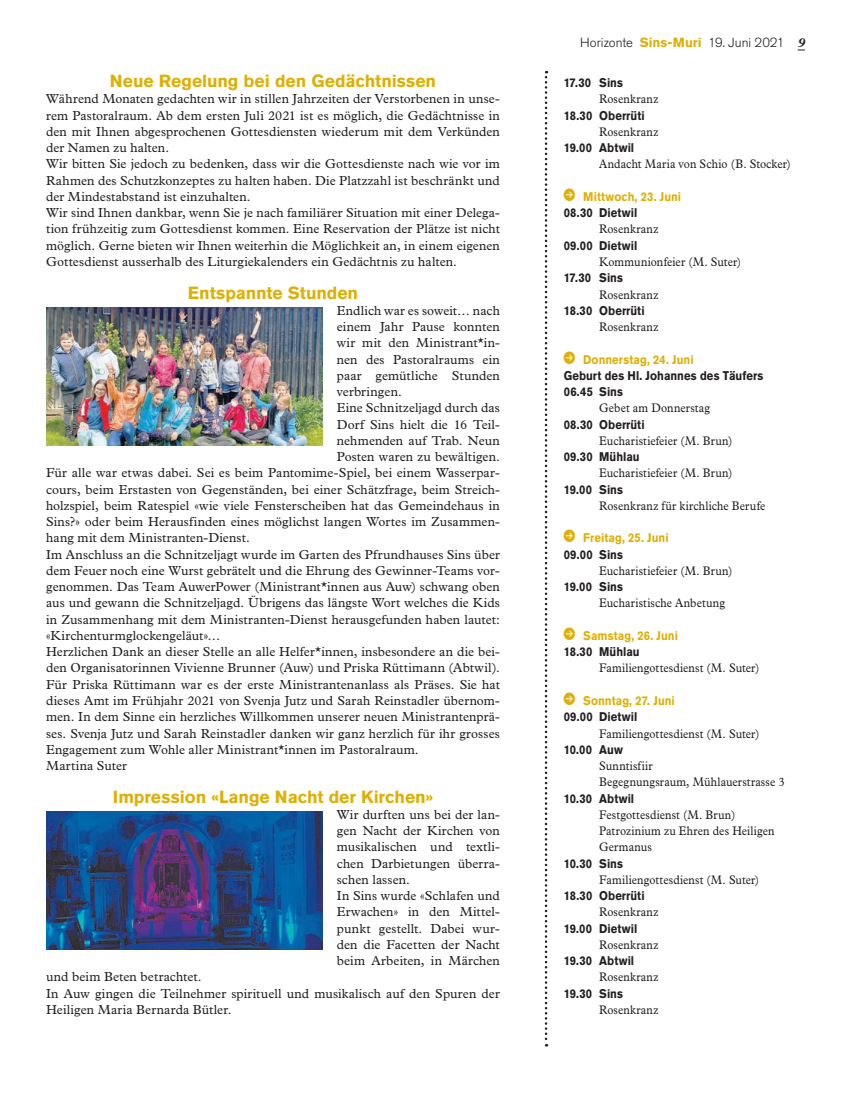
<style>
.page{position:relative;width:851px;height:1099px;background:#fff}
.page>*{position:absolute;margin:0;border:0;box-sizing:border-box;transform-origin:0 0}
.t1{font:700 17.5px "Akzidenz Grotesk Pro";letter-spacing:-.005em;color:#ddb008}
.t2{font:13.12px/16.2px "Plantin Std";letter-spacing:.01em;color:#231f20}
.t3{font:300 13.12px "Akzidenz Grotesk Pro";color:#231f20}
.t4{font:12.5px/16.2px "Plantin Std";letter-spacing:.01em;color:#231f20;scale:.9 1}
.t5{font:700 12.5px/16.2px "Akzidenz Grotesk Pro";letter-spacing:.005em;color:#231f20;scale:.9 1}
.t6{font:700 12.5px "Akzidenz Grotesk Pro";letter-spacing:.005em;color:#ddb008;scale:.9 1}
.s1{font-weight:700;color:#ddb008}
.s2{font-family:"Plantin Std";font-weight:700;font-style:italic}
</style>
<div class="page">
<svg style="left:544px;top:71px;width:3px;height:975px"></svg>
<img style="left:46px;top:308px;width:276px;height:138px">
<img style="left:46px;top:811px;width:276px;height:138px">
<h1 class="t1" style="left:110px;top:70px;width:327px">Neue Regelung bei den Gedächtnissen</h1>
<p class="t2" style="left:46px;top:91px;width:455px">Während Monaten gedachten wir in stillen Jahrzeiten der Verstorbenen in unse&shy;rem Pastoralraum. Ab dem ersten Juli 2021 ist es möglich, die Gedächtnisse in den mit Ihnen abgesprochenen Gottesdiensten wiederum mit dem Verkünden der Namen zu halten.<br>Wir bitten Sie jedoch zu bedenken, dass wir die Gottesdienste nach wie vor im Rahmen des Schutzkonzeptes zu halten haben. Die Platzzahl ist beschränkt und der Mindestabstand ist einzuhalten.<br>Wir sind Ihnen dankbar, wenn Sie je nach familiärer Situation mit einer Delega&shy;tion frühzeitig zum Gottesdienst kommen. Eine Reservation der Plätze ist nicht möglich. Gerne bieten wir Ihnen weiterhin die Möglichkeit an, in einem eigenen Gottesdienst ausserhalb des Liturgiekalenders ein Gedächtnis zu halten.</p>
<h1 class="t1" style="left:188px;top:281px;width:172px">Entspannte Stunden</h1>
<p class="t2" style="left:337px;top:302px;width:165px">Endlich war es soweit… nach</p>
<p class="t2" style="left:337px;top:318px;width:164px">einem Jahr Pause konnten</p>
<p class="t2" style="left:337px;top:335px;width:164px">wir mit den Ministrant*in-</p>
<p class="t2" style="left:337px;top:351px;width:164px">nen des Pastoralraums ein</p>
<p class="t2" style="left:337px;top:367px;width:164px">paar gemütliche Stunden</p>
<p class="t2" style="left:337px;top:383px;width:66px">verbringen.</p>
<p class="t2" style="left:337px;top:400px;width:164px">Eine Schnitzeljagd durch das</p>
<p class="t2" style="left:337px;top:416px;width:164px">Dorf Sins hielt die 16 Teil-</p>
<p class="t2" style="left:337px;top:432px;width:164px">nehmenden auf Trab. Neun</p>
<p class="t2" style="left:337px;top:448px;width:164px">Posten waren zu bewältigen.</p>
<p class="t2" style="left:46px;top:465px;width:455px">Für alle war etwas dabei. Sei es beim Pantomime-Spiel, bei einem Wasserpar-</p>
<p class="t2" style="left:46px;top:481px;width:455px">cours, beim Erstasten von Gegenständen, bei einer Schätzfrage, beim Streich-</p>
<p class="t2" style="left:46px;top:497px;width:455px">holzspiel, beim Ratespiel «wie viele Fensterscheiben hat das Gemeindehaus in</p>
<p class="t2" style="left:46px;top:513px;width:455px">Sins?» oder beim Herausfinden eines möglichst langen Wortes im Zusammen-</p>
<p class="t2" style="left:46px;top:530px;width:205px">hang mit dem Ministranten-Dienst.</p>
<p class="t2" style="left:46px;top:546px;width:455px">Im Anschluss an die Schnitzeljagt wurde im Garten des Pfrundhauses Sins über</p>
<p class="t2" style="left:46px;top:562px;width:455px">dem Feuer noch eine Wurst gebrätelt und die Ehrung des Gewinner-Teams vor-</p>
<p class="t2" style="left:46px;top:578px;width:455px">genommen. Das Team AuwerPower (Ministrant*innen aus Auw) schwang oben</p>
<p class="t2" style="left:46px;top:595px;width:455px">aus und gewann die Schnitzeljagd. Übrigens das längste Wort welches die Kids</p>
<p class="t2" style="left:46px;top:611px;width:455px">in Zusammenhang mit dem Ministranten-Dienst herausgefunden haben lautet:</p>
<p class="t2" style="left:46px;top:627px;width:176px">«Kirchenturmglockengeläut»…</p>
<p class="t2" style="left:46px;top:643px;width:455px">Herzlichen Dank an dieser Stelle an alle Helfer*innen, insbesondere an die bei-</p>
<p class="t2" style="left:46px;top:660px;width:455px">den Organisatorinnen Vivienne Brunner (Auw) und Priska Rüttimann (Abtwil).</p>
<p class="t2" style="left:46px;top:676px;width:455px">Für Priska Rüttimann war es der erste Ministrantenanlass als Präses. Sie hat</p>
<p class="t2" style="left:46px;top:692px;width:455px">dieses Amt im Frühjahr 2021 von Svenja Jutz und Sarah Reinstadler übernom-</p>
<p class="t2" style="left:46px;top:708px;width:455px">men. In dem Sinne ein herzliches Willkommen unserer neuen Ministrantenprä-</p>
<p class="t2" style="left:46px;top:725px;width:455px">ses. Svenja Jutz und Sarah Reinstadler danken wir ganz herzlich für ihr grosses</p>
<p class="t2" style="left:46px;top:741px;width:374px">Engagement zum Wohle aller Ministrant*innen im Pastoralraum.</p>
<p class="t2" style="left:46px;top:757px;width:82px">Martina Suter</p>
<h1 class="t1" style="left:113px;top:785px;width:322px">Impression «Lange Nacht der Kirchen»</h1>
<p class="t2" style="left:337px;top:806px;width:165px">Wir durften uns bei der lan&shy;gen Nacht der Kirchen von musikalischen und textli&shy;chen Darbietungen überra&shy;schen lassen.<br>In Sins wurde «Schlafen und<br>Erwachen» in den Mittel&shy;punkt gestellt. Dabei wur&shy;den die Facetten der Nacht beim Arbeiten, in Märchen</p>
<p class="t2" style="left:46px;top:968px;width:455px">und beim Beten betrachtet.<br>In Auw gingen die Teilnehmer spirituell und musikalisch auf den Spuren der<br>Heiligen Maria Bernarda Bütler.</p>
<p class="t3" style="left:580px;top:34px;width:226px">Horizonte <span class="s1">Sins-Muri</span> 19. Juni 2021 <span class="s2">9</span></p>
<p class="t5" style="left:563px;top:74px;width:67px">17.30 Sins</p>
<p class="t4" style="left:599px;top:91px;width:67px">Rosenkranz</p>
<p class="t5" style="left:563px;top:107px;width:91px">18.30 Oberrüti</p>
<p class="t4" style="left:599px;top:124px;width:67px">Rosenkranz</p>
<p class="t5" style="left:563px;top:139px;width:80px">19.00 Abtwil</p>
<p class="t4" style="left:599px;top:156px;width:214px">Andacht Maria von Schio (B. Stocker)</p>
<p class="t6" style="left:583px;top:188px;width:110px">Mittwoch, 23. Juni</p>
<p class="t5" style="left:563px;top:204px;width:83px">08.30 Dietwil</p>
<p class="t4" style="left:599px;top:221px;width:67px">Rosenkranz</p>
<p class="t5" style="left:563px;top:237px;width:83px">09.00 Dietwil</p>
<p class="t4" style="left:599px;top:254px;width:159px">Kommunionfeier (M. Suter)</p>
<p class="t5" style="left:563px;top:269px;width:67px">17.30 Sins</p>
<p class="t4" style="left:599px;top:286px;width:67px">Rosenkranz</p>
<p class="t5" style="left:563px;top:302px;width:91px">18.30 Oberrüti</p>
<p class="t4" style="left:599px;top:319px;width:67px">Rosenkranz</p>
<p class="t6" style="left:583px;top:351px;width:124px">Donnerstag, 24. Juni</p>
<p class="t5" style="left:563px;top:367px;width:223px">Geburt des Hl. Johannes des Täufers<br>06.45 Sins</p>
<p class="t4" style="left:599px;top:400px;width:125px">Gebet am Donnerstag</p>
<p class="t5" style="left:563px;top:416px;width:91px">08.30 Oberrüti</p>
<p class="t4" style="left:599px;top:432px;width:150px">Eucharistiefeier (M. Brun)</p>
<p class="t5" style="left:563px;top:448px;width:86px">09.30 Mühlau</p>
<p class="t4" style="left:599px;top:465px;width:150px">Eucharistiefeier (M. Brun)</p>
<p class="t5" style="left:563px;top:481px;width:67px">19.00 Sins</p>
<p class="t4" style="left:599px;top:497px;width:186px">Rosenkranz für kirchliche Berufe</p>
<p class="t6" style="left:583px;top:530px;width:96px">Freitag, 25. Juni</p>
<p class="t5" style="left:563px;top:546px;width:67px">09.00 Sins</p>
<p class="t4" style="left:599px;top:562px;width:150px">Eucharistiefeier (M. Brun)</p>
<p class="t5" style="left:563px;top:578px;width:67px">19.00 Sins</p>
<p class="t4" style="left:599px;top:595px;width:141px">Eucharistische Anbetung</p>
<p class="t6" style="left:583px;top:627px;width:107px">Samstag, 26. Juni</p>
<p class="t5" style="left:563px;top:643px;width:86px">18.30 Mühlau</p>
<p class="t4" style="left:599px;top:660px;width:179px">Familiengottesdienst (M. Suter)</p>
<p class="t6" style="left:583px;top:692px;width:103px">Sonntag, 27. Juni</p>
<p class="t5" style="left:563px;top:708px;width:83px">09.00 Dietwil</p>
<p class="t4" style="left:599px;top:725px;width:179px">Familiengottesdienst (M. Suter)</p>
<p class="t5" style="left:563px;top:741px;width:67px">10.00 Auw</p>
<p class="t4" style="left:599px;top:757px;width:208px">Sunntisfiir<br>Begegnungsraum, Mühlauerstrasse 3</p>
<p class="t5" style="left:563px;top:789px;width:80px">10.30 Abtwil</p>
<p class="t4" style="left:599px;top:806px;width:196px">Festgottesdienst (M. Brun)<br>Patrozinium zu Ehren des Heiligen<br>Germanus</p>
<p class="t5" style="left:563px;top:854px;width:67px">10.30 Sins</p>
<p class="t4" style="left:599px;top:871px;width:179px">Familiengottesdienst (M. Suter)</p>
<p class="t5" style="left:563px;top:887px;width:91px">18.30 Oberrüti</p>
<p class="t4" style="left:599px;top:904px;width:67px">Rosenkranz</p>
<p class="t5" style="left:563px;top:919px;width:83px">19.00 Dietwil</p>
<p class="t4" style="left:599px;top:936px;width:67px">Rosenkranz</p>
<p class="t5" style="left:563px;top:952px;width:80px">19.30 Abtwil</p>
<p class="t4" style="left:599px;top:969px;width:67px">Rosenkranz</p>
<p class="t5" style="left:563px;top:984px;width:67px">19.30 Sins</p>
<p class="t4" style="left:599px;top:1001px;width:67px">Rosenkranz</p>
</div>
